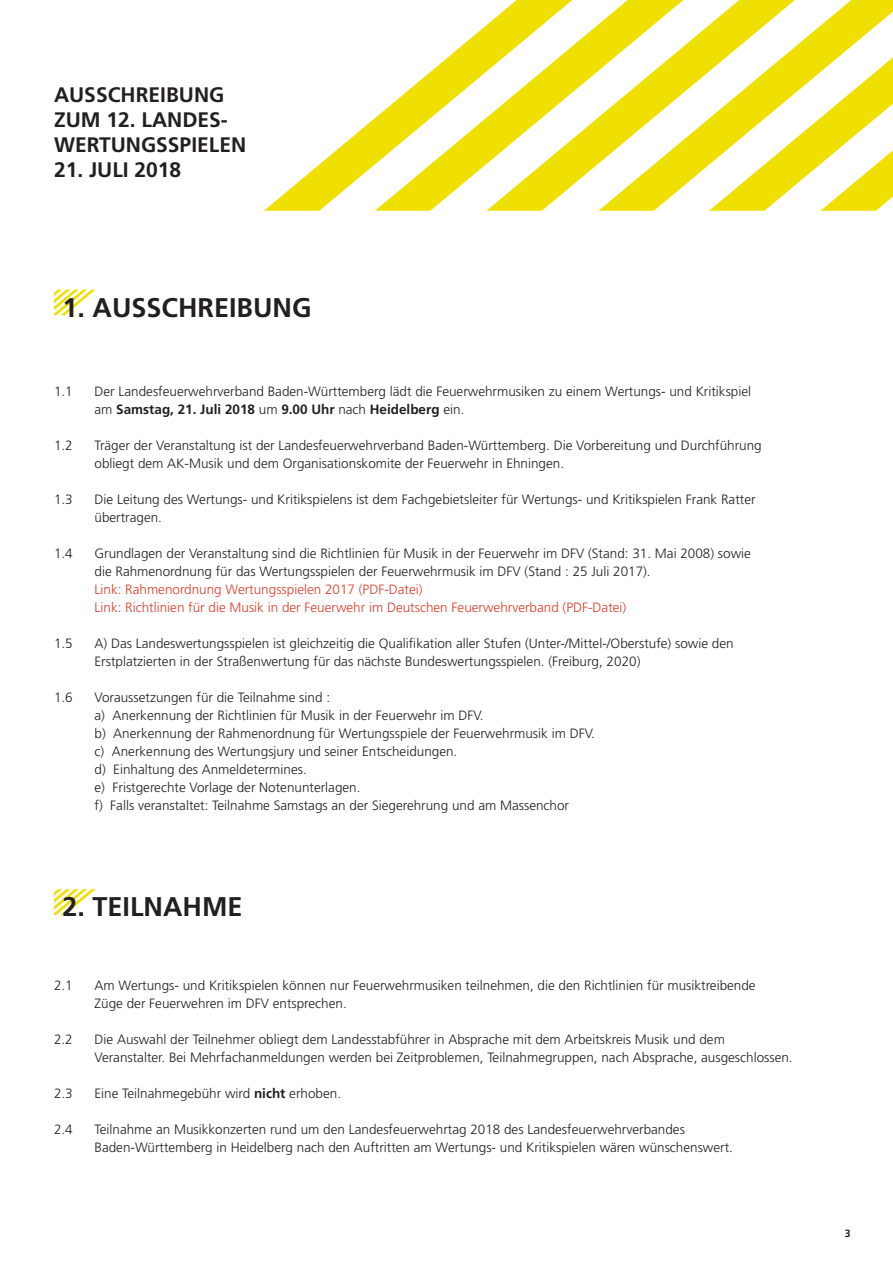
<style>
.page{position:relative;width:893px;height:1263px;background:#fff}
.page>*{position:absolute;margin:0;border:0;box-sizing:border-box;transform-origin:0 0}
.t1{font:700 27px "Frutiger LT Std";color:#231f20}
.t2{font:700 21px/25.2px "Frutiger LT Std";color:#231f20}
.t3{font:300 13.5px/18px "Frutiger LT Std";color:#231f20}
.t4{font:300 13.5px/18px "Frutiger LT Std";color:#db3f28}
.t5{font:700 10.5px "Frutiger LT Std";color:#231f20}
.s1{font-weight:700}
</style>
<div class="page">
<svg style="left:264px;top:118px;width:111px;height:93px"></svg>
<svg style="left:375px;top:25px;width:111px;height:186px"></svg>
<svg style="left:486px;top:0;width:112px;height:211px"></svg>
<svg style="left:598px;top:0;width:111px;height:211px"></svg>
<svg style="left:709px;top:0;width:184px;height:211px"></svg>
<svg style="left:54px;top:290px;width:41px;height:25px"></svg>
<svg style="left:54px;top:889px;width:41px;height:26px"></svg>
<h2 class="t2" style="left:54px;top:82px;width:194px">AUSSCHREIBUNG<br>ZUM 12. LANDES-<br>WERTUNGSSPIELEN</h2>
<h2 class="t2" style="left:54px;top:158px;width:129px">21. JULI 2018</h2>
<h1 class="t1" style="left:63px;top:292px;width:251px">1. AUSSCHREIBUNG</h1>
<p class="t3" style="left:54px;top:383px;width:20px">1.1</p>
<p class="t3" style="left:94px;top:383px;width:658px">Der Landesfeuerwehrverband Baden-Württemberg lädt die Feuerwehrmusiken zu einem Wertungs- und Kritikspiel am <span class="s1">Samstag, 21. Juli 2018</span> um <span class="s1">9.00 Uhr</span> nach <span class="s1">Heidelberg</span> ein.</p>
<p class="t3" style="left:54px;top:437px;width:20px">1.2</p>
<p class="t3" style="left:94px;top:437px;width:669px">Träger der Veranstaltung ist der Landesfeuerwehrverband Baden-Württemberg. Die Vorbereitung und Durchführung obliegt dem AK-Musik und dem Organisationskomite der Feuerwehr in Ehningen.</p>
<p class="t3" style="left:54px;top:491px;width:20px">1.3</p>
<p class="t3" style="left:94px;top:491px;width:663px">Die Leitung des Wertungs- und Kritikspielens ist dem Fachgebietsleiter für Wertungs- und Kritikspielen Frank Ratter übertragen.</p>
<p class="t3" style="left:54px;top:545px;width:20px">1.4</p>
<p class="t3" style="left:94px;top:545px;width:658px">Grundlagen der Veranstaltung sind die Richtlinien für Musik in der Feuerwehr im DFV (Stand: 31. Mai 2008) sowie die Rahmenordnung für das Wertungsspielen der Feuerwehrmusik im DFV (Stand : 25 Juli 2017).</p>
<p class="t4" style="left:94px;top:581px;width:533px">Link: Rahmenordnung Wertungsspielen 2017 (PDF-Datei)<br>Link: Richtlinien für die Musik in der Feuerwehr im Deutschen Feuerwehrverband (PDF-Datei)</p>
<p class="t3" style="left:54px;top:635px;width:20px">1.5</p>
<p class="t3" style="left:94px;top:635px;width:641px">A) Das Landeswertungsspielen ist gleichzeitig die Qualifikation aller Stufen (Unter-/Mittel-/Oberstufe) sowie den<br>Erstplatzierten in der Straßenwertung für das nächste Bundeswertungsspielen. (Freiburg, 2020)</p>
<p class="t3" style="left:54px;top:689px;width:20px">1.6</p>
<p class="t3" style="left:94px;top:689px;width:502px">Voraussetzungen für die Teilnahme sind :<br>a) Anerkennung der Richtlinien für Musik in der Feuerwehr im DFV.<br>b) Anerkennung der Rahmenordnung für Wertungsspiele der Feuerwehrmusik im DFV. c) Anerkennung des Wertungsjury und seiner Entscheidungen.<br>d) Einhaltung des Anmeldetermines.<br>e) Fristgerechte Vorlage der Notenunterlagen.<br>f) Falls veranstaltet: Teilnahme Samstags an der Siegerehrung und am Massenchor</p>
<h1 class="t1" style="left:63px;top:891px;width:182px">2. TEILNAHME</h1>
<p class="t3" style="left:54px;top:977px;width:20px">2.1</p>
<p class="t3" style="left:94px;top:977px;width:663px">Am Wertungs- und Kritikspielen können nur Feuerwehrmusiken teilnehmen, die den Richtlinien für musiktreibende<br>Züge der Feuerwehren im DFV entsprechen.</p>
<p class="t3" style="left:54px;top:1031px;width:20px">2.2</p>
<p class="t3" style="left:94px;top:1031px;width:700px">Die Auswahl der Teilnehmer obliegt dem Landesstabführer in Absprache mit dem Arbeitskreis Musik und dem<br>Veranstalter. Bei Mehrfachanmeldungen werden bei Zeitproblemen, Teilnahmegruppen, nach Absprache, ausgeschlossen.</p>
<p class="t3" style="left:54px;top:1085px;width:20px">2.3</p>
<p class="t3" style="left:94px;top:1085px;width:248px">Eine Teilnahmegebühr wird <span class="s1">nicht</span> erhoben.</p>
<p class="t3" style="left:54px;top:1121px;width:20px">2.4</p>
<p class="t3" style="left:94px;top:1121px;width:640px">Teilnahme an Musikkonzerten rund um den Landesfeuerwehrtag 2018 des Landesfeuerwehrverbandes<br>Baden-Württemberg in Heidelberg nach den Auftritten am Wertungs- und Kritikspielen wären wünschenswert.</p>
<p class="t5" style="left:845px;top:1227px;width:7px">3</p>
</div>
